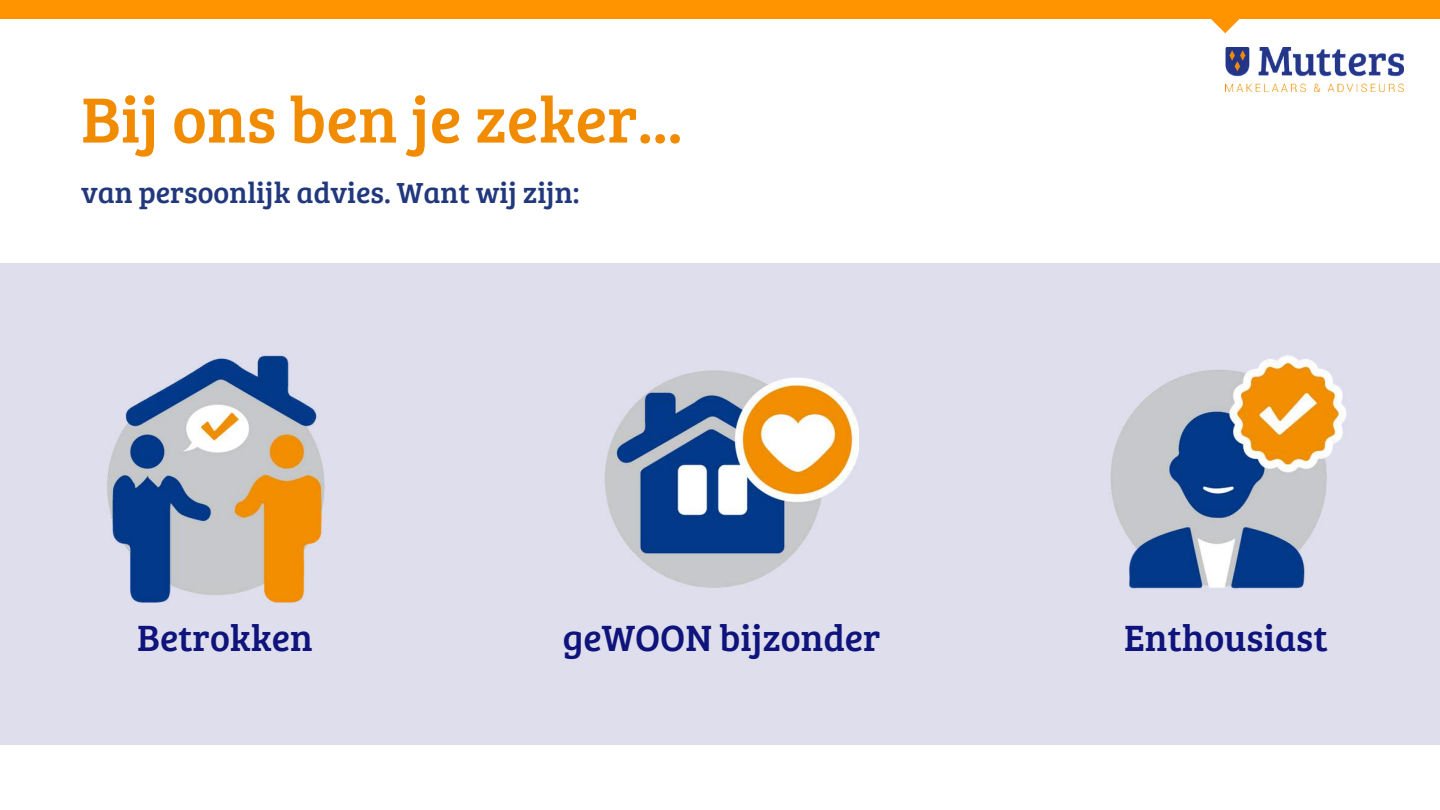
<style>
.page{position:relative;width:1440px;height:810px;background:#fff}
.page>*{position:absolute;margin:0;border:0;box-sizing:border-box;transform-origin:0 0}
.t1{font:66px "Bree Serif";color:#f18b00}
.t2{font:37.8px "Bree Serif";color:#0f147c}
.t3{font:30px "Bree Serif";color:#22387d}
</style>
<div class="page">
<div style="left:0;top:0;width:1440px;height:19px;background:#ff9300"></div>
<svg style="left:1211px;top:19px;width:29px;height:14px"></svg>
<div style="left:0;top:263px;width:1440px;height:481px;background:#dedeed"></div>
<img style="left:604px;top:370px;width:254px;height:218px">
<img style="left:1110px;top:355px;width:237px;height:234px">
<img style="left:107px;top:355px;width:218px;height:248px">
<img style="left:1226px;top:48px;width:178px;height:44px">
<h1 class="t1" style="left:81px;top:71px;width:603px">Bij ons ben je zeker...</h1>
<p class="t3" style="left:81px;top:171px;width:500px">van persoonlijk advies. Want wij zijn:</p>
<p class="t2" style="left:137px;top:610px;width:177px">Betrokken</p>
<p class="t2" style="left:563px;top:610px;width:319px">geWOON bijzonder</p>
<p class="t2" style="left:1124px;top:610px;width:205px">Enthousiast</p>
</div>
